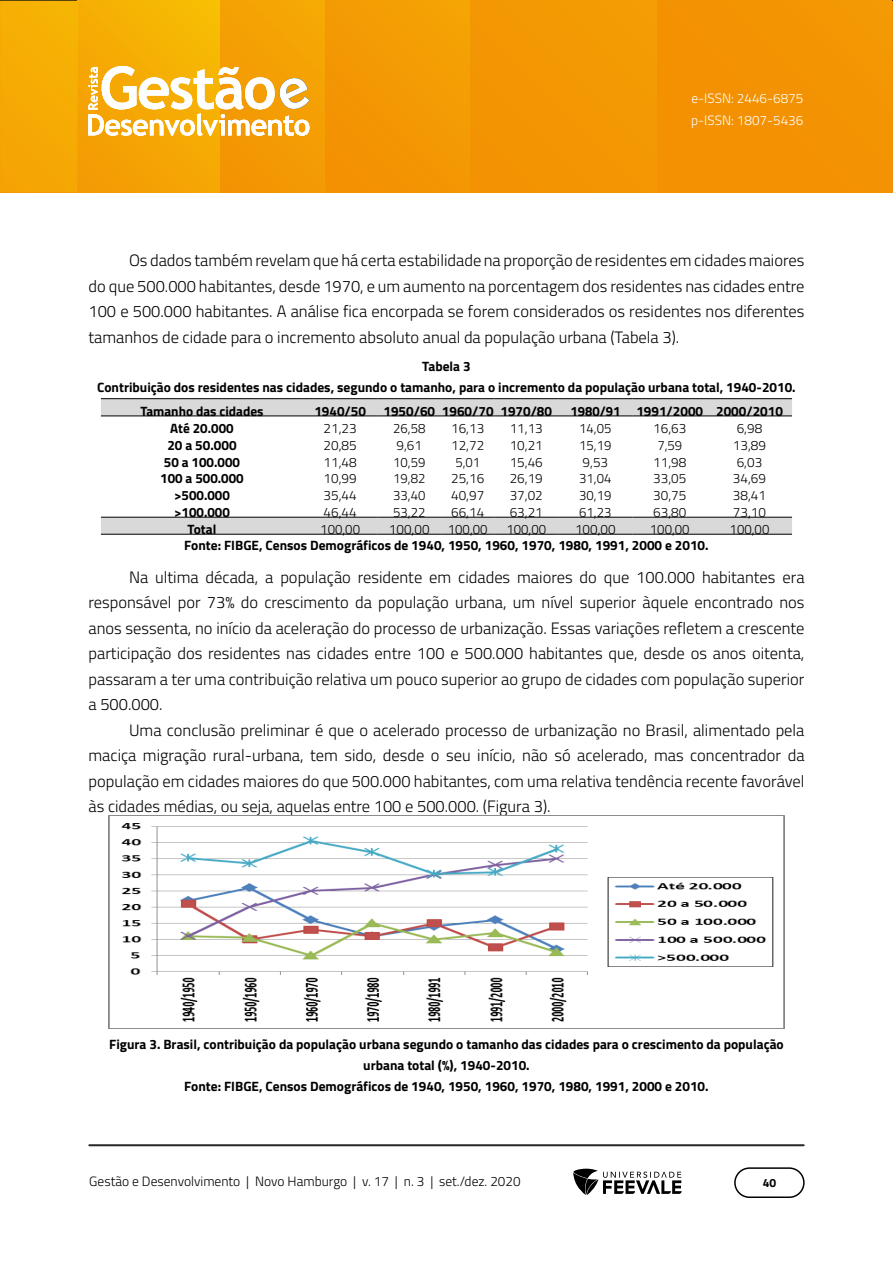
<style>
.page{position:relative;width:893px;height:1263px;background:#fff}
.page>*{position:absolute;margin:0;border:0;box-sizing:border-box;transform-origin:0 0}
.Corpo_de_texto{font:300 16.5px/25.5px "Titillium Web";color:#000;text-align:justify}
.Texto_TABELA{font:300 13.5px "Titillium Web";color:#000}
.fonte_FIGURA{font:700 13.5px/21px "Titillium Web";color:#000;text-align:center}
.Texto_TABELA-2{font:700 13.5px "Titillium Web";color:#000}
.Legenda_FIGURA{font:700 13.5px "Titillium Web";color:#000}
.t1{font:300 13.5px/22.5px "Titillium Web";color:#fff}
.t2{font:700 12px "Titillium Web";color:#000}
</style>
<div class="page">
<img style="left:0;top:1px;width:892px;height:192px">
<img style="left:78px;top:1px;width:1px;height:192px">
<hr style="left:471px;top:1px;width:1px;height:192px;background:#f39503">
<hr style="left:89px;top:1144px;width:715px;height:2px;background:#282828">
<div style="left:734px;top:1167px;width:71px;height:31px;border:2px solid #000;border-radius:15px"></div>
<svg style="left:573px;top:1169px;width:109px;height:26px"></svg>
<svg style="left:88px;top:66px;width:221px;height:70px"></svg>
<svg style="left:101px;top:399px;width:691px;height:135px"></svg>
<hr style="left:101px;top:398px;width:202px;height:1px;background:#000">
<hr style="left:303px;top:398px;width:74px;height:1px;background:#000">
<hr style="left:377px;top:398px;width:64px;height:1px;background:#000">
<hr style="left:441px;top:398px;width:53px;height:1px;background:#000">
<hr style="left:494px;top:398px;width:64px;height:1px;background:#000">
<hr style="left:558px;top:398px;width:75px;height:1px;background:#000">
<hr style="left:633px;top:398px;width:74px;height:1px;background:#000">
<hr style="left:707px;top:398px;width:85px;height:1px;background:#000">
<hr style="left:101px;top:416px;width:202px;height:1px;background:#000">
<hr style="left:303px;top:416px;width:74px;height:1px;background:#000">
<hr style="left:377px;top:416px;width:64px;height:1px;background:#000">
<hr style="left:441px;top:416px;width:53px;height:1px;background:#000">
<hr style="left:494px;top:416px;width:64px;height:1px;background:#000">
<hr style="left:558px;top:416px;width:75px;height:1px;background:#000">
<hr style="left:633px;top:416px;width:74px;height:1px;background:#000">
<hr style="left:707px;top:416px;width:85px;height:1px;background:#000">
<hr style="left:101px;top:517px;width:202px;height:1px;background:#000">
<hr style="left:303px;top:517px;width:74px;height:1px;background:#000">
<hr style="left:377px;top:517px;width:64px;height:1px;background:#000">
<hr style="left:441px;top:517px;width:53px;height:1px;background:#000">
<hr style="left:494px;top:517px;width:64px;height:1px;background:#000">
<hr style="left:558px;top:517px;width:75px;height:1px;background:#000">
<hr style="left:633px;top:517px;width:74px;height:1px;background:#000">
<hr style="left:707px;top:517px;width:85px;height:1px;background:#000">
<hr style="left:101px;top:534px;width:202px;height:1px;background:#000">
<hr style="left:303px;top:534px;width:74px;height:1px;background:#000">
<hr style="left:377px;top:534px;width:64px;height:1px;background:#000">
<hr style="left:441px;top:534px;width:53px;height:1px;background:#000">
<hr style="left:494px;top:534px;width:64px;height:1px;background:#000">
<hr style="left:558px;top:534px;width:75px;height:1px;background:#000">
<hr style="left:633px;top:534px;width:74px;height:1px;background:#000">
<hr style="left:707px;top:534px;width:85px;height:1px;background:#000">
<img style="left:109px;top:815px;width:675px;height:213px">
<p class="t1" style="left:691px;top:86px;width:114px">e-ISSN: 2446-6875 p-ISSN: 1807-5436</p>
<p class="Corpo_de_texto" style="left:88px;top:247px;width:718px;text-indent:40px">Os dados também revelam que há certa estabilidade na proporção de residentes em cidades maiores do que 500.000 habitantes, desde 1970, e um aumento na porcentagem dos residentes nas cidades entre 100 e 500.000 habitantes. A análise fica encorpada se forem considerados os residentes nos diferentes tamanhos de cidade para o incremento absoluto anual da população urbana (Tabela 3).</p>
<p class="Legenda_FIGURA" style="left:422px;top:356px;width:50px">Tabela 3</p>
<p class="Legenda_FIGURA" style="left:97px;top:377px;width:700px">Contribuição dos residentes nas cidades, segundo o tamanho, para o incremento da população urbana total, 1940-2010.</p>
<p class="Texto_TABELA-2" style="left:140px;top:400px;width:125px">Tamanho das cidades</p>
<p class="Texto_TABELA-2" style="left:314px;top:400px;width:53px">1940/50</p>
<p class="Texto_TABELA-2" style="left:383px;top:400px;width:53px">1950/60</p>
<p class="Texto_TABELA-2" style="left:442px;top:400px;width:53px">1960/70</p>
<p class="Texto_TABELA-2" style="left:500px;top:400px;width:53px">1970/80</p>
<p class="Texto_TABELA-2" style="left:570px;top:400px;width:52px">1980/91</p>
<p class="Texto_TABELA-2" style="left:636px;top:400px;width:68px">1991/2000</p>
<p class="Texto_TABELA-2" style="left:716px;top:400px;width:68px">2000/2010</p>
<p class="Texto_TABELA-2" style="left:170px;top:418px;width:65px">Até 20.000</p>
<p class="Texto_TABELA" style="left:324px;top:418px;width:35px">21,23</p>
<p class="Texto_TABELA" style="left:393px;top:418px;width:34px">26,58</p>
<p class="Texto_TABELA" style="left:451px;top:418px;width:35px">16,13</p>
<p class="Texto_TABELA" style="left:510px;top:418px;width:35px">11,13</p>
<p class="Texto_TABELA" style="left:579px;top:418px;width:34px">14,05</p>
<p class="Texto_TABELA" style="left:653px;top:418px;width:35px">16,63</p>
<p class="Texto_TABELA" style="left:737px;top:418px;width:27px">6,98</p>
<p class="Texto_TABELA-2" style="left:167px;top:435px;width:71px">20 a 50.000</p>
<p class="Texto_TABELA" style="left:324px;top:435px;width:35px">20,85</p>
<p class="Texto_TABELA" style="left:396px;top:435px;width:27px">9,61</p>
<p class="Texto_TABELA" style="left:451px;top:435px;width:35px">12,72</p>
<p class="Texto_TABELA" style="left:510px;top:435px;width:35px">10,21</p>
<p class="Texto_TABELA" style="left:579px;top:435px;width:34px">15,19</p>
<p class="Texto_TABELA" style="left:657px;top:435px;width:26px">7,59</p>
<p class="Texto_TABELA" style="left:733px;top:435px;width:35px">13,89</p>
<p class="Texto_TABELA-2" style="left:164px;top:451px;width:78px">50 a 100.000</p>
<p class="Texto_TABELA" style="left:324px;top:452px;width:35px">11,48</p>
<p class="Texto_TABELA" style="left:393px;top:452px;width:34px">10,59</p>
<p class="Texto_TABELA" style="left:455px;top:452px;width:26px">5,01</p>
<p class="Texto_TABELA" style="left:510px;top:452px;width:35px">15,46</p>
<p class="Texto_TABELA" style="left:583px;top:452px;width:27px">9,53</p>
<p class="Texto_TABELA" style="left:653px;top:452px;width:35px">11,98</p>
<p class="Texto_TABELA" style="left:737px;top:452px;width:27px">6,03</p>
<p class="Texto_TABELA-2" style="left:160px;top:468px;width:85px">100 a 500.000</p>
<p class="Texto_TABELA" style="left:324px;top:469px;width:35px">10,99</p>
<p class="Texto_TABELA" style="left:393px;top:469px;width:34px">19,82</p>
<p class="Texto_TABELA" style="left:451px;top:469px;width:35px">25,16</p>
<p class="Texto_TABELA" style="left:510px;top:469px;width:35px">26,19</p>
<p class="Texto_TABELA" style="left:579px;top:469px;width:34px">31,04</p>
<p class="Texto_TABELA" style="left:653px;top:469px;width:35px">33,05</p>
<p class="Texto_TABELA" style="left:733px;top:469px;width:35px">34,69</p>
<p class="Texto_TABELA-2" style="left:174px;top:485px;width:57px">&gt;500.000</p>
<p class="Texto_TABELA" style="left:324px;top:486px;width:35px">35,44</p>
<p class="Texto_TABELA" style="left:393px;top:486px;width:34px">33,40</p>
<p class="Texto_TABELA" style="left:451px;top:486px;width:35px">40,97</p>
<p class="Texto_TABELA" style="left:510px;top:486px;width:35px">37,02</p>
<p class="Texto_TABELA" style="left:579px;top:486px;width:34px">30,19</p>
<p class="Texto_TABELA" style="left:653px;top:486px;width:35px">30,75</p>
<p class="Texto_TABELA" style="left:733px;top:486px;width:35px">38,41</p>
<p class="Texto_TABELA-2" style="left:174px;top:502px;width:57px">&gt;100.000</p>
<p class="Texto_TABELA" style="left:324px;top:502px;width:35px">46,44</p>
<p class="Texto_TABELA" style="left:393px;top:502px;width:34px">53,22</p>
<p class="Texto_TABELA" style="left:451px;top:502px;width:35px">66,14</p>
<p class="Texto_TABELA" style="left:510px;top:502px;width:35px">63,21</p>
<p class="Texto_TABELA" style="left:579px;top:502px;width:34px">61,23</p>
<p class="Texto_TABELA" style="left:653px;top:502px;width:35px">63,80</p>
<p class="Texto_TABELA" style="left:733px;top:502px;width:35px">73,10</p>
<p class="Texto_TABELA-2" style="left:188px;top:519px;width:30px">Total</p>
<p class="Texto_TABELA" style="left:320px;top:519px;width:41px">100,00</p>
<p class="Texto_TABELA" style="left:389px;top:519px;width:42px">100,00</p>
<p class="Texto_TABELA" style="left:448px;top:519px;width:41px">100,00</p>
<p class="Texto_TABELA" style="left:506px;top:519px;width:41px">100,00</p>
<p class="Texto_TABELA" style="left:575px;top:519px;width:42px">100,00</p>
<p class="Texto_TABELA" style="left:650px;top:519px;width:41px">100,00</p>
<p class="Texto_TABELA" style="left:730px;top:519px;width:41px">100,00</p>
<p class="fonte_FIGURA" style="left:184px;top:534px;width:526px">Fonte: FIBGE, Censos Demográficos de 1940, 1950, 1960, 1970, 1980, 1991, 2000 e 2010.</p>
<p class="Corpo_de_texto" style="left:88px;top:563px;width:717px;text-indent:40px">Na ultima década, a população residente em cidades maiores do que 100.000 habitantes era responsável por 73% do crescimento da população urbana, um nível superior àquele encontrado nos anos sessenta, no início da aceleração do processo de urbanização. Essas variações refletem a crescente participação dos residentes nas cidades entre 100 e 500.000 habitantes que, desde os anos oitenta, passaram a ter uma contribuição relativa um pouco superior ao grupo de cidades com população superior a 500.000.</p>
<p class="Corpo_de_texto" style="left:88px;top:716px;width:718px;text-indent:40px">Uma conclusão preliminar é que o acelerado processo de urbanização no Brasil, alimentado pela maciça migração rural-urbana, tem sido, desde o seu início, não só acelerado, mas concentrador da população em cidades maiores do que 500.000 habitantes, com uma relativa tendência recente favorável às cidades médias, ou seja, aquelas entre 100 e 500.000. (Figura 3).</p>
<p class="fonte_FIGURA" style="left:109px;top:1033px;width:676px">Figura 3. Brasil, contribuição da população urbana segundo o tamanho das cidades para o crescimento da população urbana total (%), 1940-2010.</p>
<p class="fonte_FIGURA" style="left:184px;top:1075px;width:526px">Fonte: FIBGE, Censos Demográficos de 1940, 1950, 1960, 1970, 1980, 1991, 2000 e 2010.</p>
<p class="Texto_TABELA" style="left:89px;top:1171px;width:433px">Gestão e Desenvolvimento | Novo Hamburgo | v. 17 | n. 3 | set./dez. 2020</p>
<p class="t2" style="left:763px;top:1174px;width:15px">40</p>
</div>
